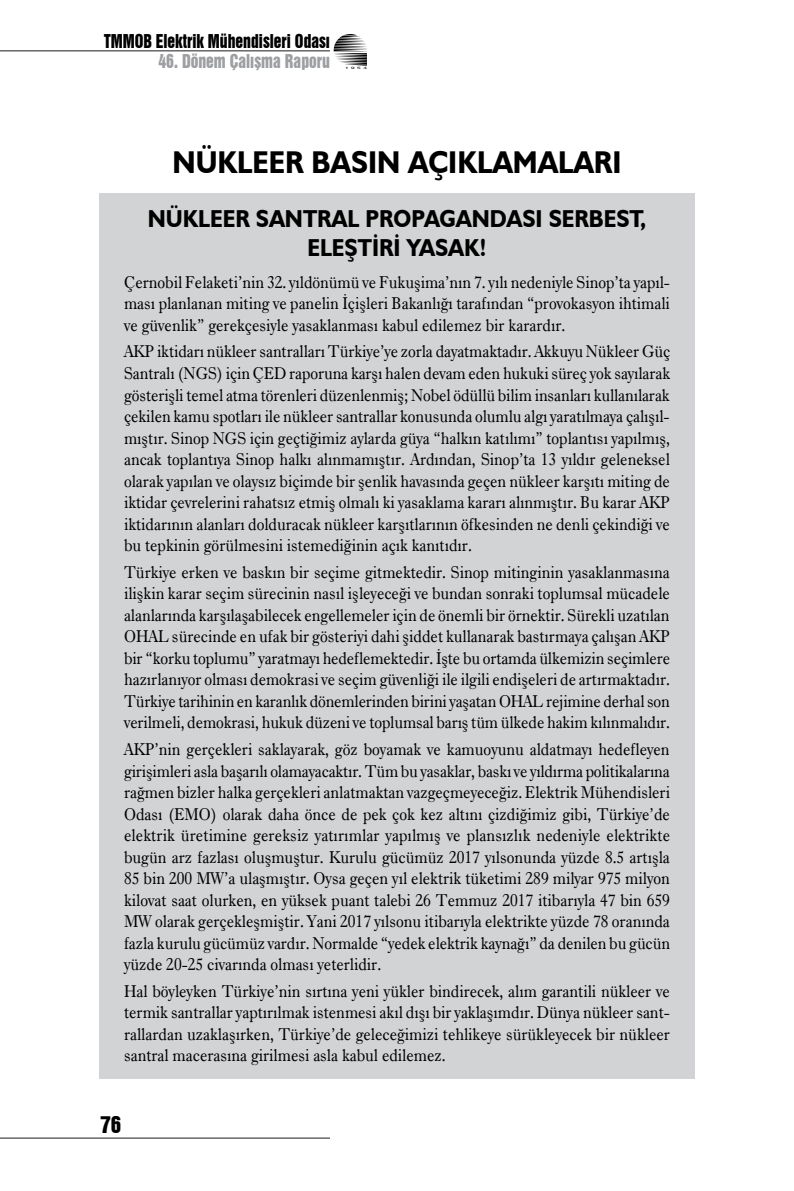
<style>
.page{position:relative;width:794px;height:1191px;background:#fff}
.page>*{position:absolute;margin:0;border:0;box-sizing:border-box;transform-origin:0 0}
.t1{font:700 31.5px "Humanist 521 BT";color:#000;scale:.9 1}
.t2{font:700 24.5px/29.4px "Humanist 521 BT";color:#000;text-align:center;scale:.9 1}
.t3{font:21px "Swiss 921 BT Regular A";color:#000}
.t4{font:17.5px/21.5px "Dutch 766 BT Roman A";color:#000;text-align:justify;scale:.9 1}
.t5{font:17.5px "Swiss 921 BT Regular A";color:#000;scale:.9 1}
.t6{font:17.5px "Swiss 921 BT Regular A";color:#9d9fa2;scale:.9 1}
.t7{font:3.32px "Swiss 721 BT";color:#000;scale:2 1}
</style>
<div class="page">
<hr style="left:0;top:50px;width:330px;height:1px;background:#1b1c20">
<hr style="left:0;top:1137px;width:330px;height:1px;background:#1b1c20">
<svg style="left:334px;top:34px;width:33px;height:32px"></svg>
<div style="left:99px;top:193px;width:595px;height:886px;background:#d1d3d4"></div>
<p class="t5" style="left:104px;top:30px;width:252px">TMMOB Elektrik Mühendisleri Odası</p>
<p class="t6" style="left:158px;top:50px;width:192px">46. Dönem Çalışma Raporu</p>
<p class="t7" style="left:345px;top:66px;width:12px">1954</p>
<h1 class="t1" style="left:172px;top:142px;width:500px">NÜKLEER BASIN AÇIKLAMALARI</h1>
<h2 class="t2" style="left:148px;top:203px;width:555px">NÜKLEER SANTRAL PROPAGANDASI SERBEST,<br>ELEŞTİRİ YASAK!</h2>
<p class="t4" style="left:124px;top:271px;width:608px">Çernobil Felaketi’nin 32. yıldönümü ve Fukuşima’nın 7. yılı nedeniyle Sinop’ta yapıl&shy;ması planlanan miting ve panelin İçişleri Bakanlığı tarafından “provokasyon ihtimali ve güvenlik” gerekçesiyle yasaklanması kabul edilemez bir karardır.</p>
<p class="t4" style="left:124px;top:340px;width:608px">AKP iktidarı nükleer santralları Türkiye’ye zorla dayatmaktadır. Akkuyu Nükleer Güç Santralı (NGS) için ÇED raporuna karşı halen devam eden hukuki süreç yok sayılarak gösterişli temel atma törenleri düzenlenmiş; Nobel ödüllü bilim insanları kullanılarak çekilen kamu spotları ile nükleer santrallar konusunda olumlu algı yaratılmaya çalışıl&shy;mıştır. Sinop NGS için geçtiğimiz aylarda güya “halkın katılımı” toplantısı yapılmış, ancak toplantıya Sinop halkı alınmamıştır. Ardından, Sinop’ta 13 yıldır geleneksel olarak yapılan ve olaysız biçimde bir şenlik havasında geçen nükleer karşıtı miting de iktidar çevrelerini rahatsız etmiş olmalı ki yasaklama kararı alınmıştır. Bu karar AKP iktidarının alanları dolduracak nükleer karşıtlarının öfkesinden ne denli çekindiği ve bu tepkinin görülmesini istemediğinin açık kanıtıdır.</p>
<p class="t4" style="left:124px;top:561px;width:608px">Türkiye erken ve baskın bir seçime gitmektedir. Sinop mitinginin yasaklanmasına ilişkin karar seçim sürecinin nasıl işleyeceği ve bundan sonraki toplumsal mücadele alanlarında karşılaşabilecek engellemeler için de önemli bir örnektir. Sürekli uzatılan OHAL sürecinde en ufak bir gösteriyi dahi şiddet kullanarak bastırmaya çalışan AKP bir “korku toplumu” yaratmayı hedeflemektedir. İşte bu ortamda ülkemizin seçimlere hazırlanıyor olması demokrasi ve seçim güvenliği ile ilgili endişeleri de artırmaktadır.<br>Türkiye tarihinin en karanlık dönemlerinden birini yaşatan OHAL rejimine derhal son verilmeli, demokrasi, hukuk düzeni ve toplumsal barış tüm ülkede hakim kılınmalıdır.</p>
<p class="t4" style="left:124px;top:738px;width:608px">AKP’nin gerçekleri saklayarak, göz boyamak ve kamuoyunu aldatmayı hedefleyen girişimleri asla başarılı olamayacaktır. Tüm bu yasaklar, baskı ve yıldırma politikalarına rağmen bizler halka gerçekleri anlatmaktan vazgeçmeyeceğiz. Elektrik Mühendisleri Odası (EMO) olarak daha önce de pek çok kez altını çizdiğimiz gibi, Türkiye’de elektrik üretimine gereksiz yatırımlar yapılmış ve plansızlık nedeniyle elektrikte bugün arz fazlası oluşmuştur. Kurulu gücümüz 2017 yılsonunda yüzde 8.5 artışla 85 bin 200 MW’a ulaşmıştır. Oysa geçen yıl elektrik tüketimi 289 milyar 975 milyon kilovat saat olurken, en yüksek puant talebi 26 Temmuz 2017 itibarıyla 47 bin 659<br>MW olarak gerçekleşmiştir. Yani 2017 yılsonu itibarıyla elektrikte yüzde 78 oranında fazla kurulu gücümüz vardır. Normalde “yedek elektrik kaynağı” da denilen bu gücün yüzde 20-25 civarında olması yeterlidir.</p>
<p class="t4" style="left:124px;top:979px;width:608px">Hal böyleyken Türkiye’nin sırtına yeni yükler bindirecek, alım garantili nükleer ve termik santrallar yaptırılmak istenmesi akıl dışı bir yaklaşımdır. Dünya nükleer sant&shy;rallardan uzaklaşırken, Türkiye’de geleceğimizi tehlikeye sürükleyecek bir nükleer santral macerasına girilmesi asla kabul edilemez.</p>
<p class="t3" style="left:100px;top:1110px;width:22px">76</p>
</div>
